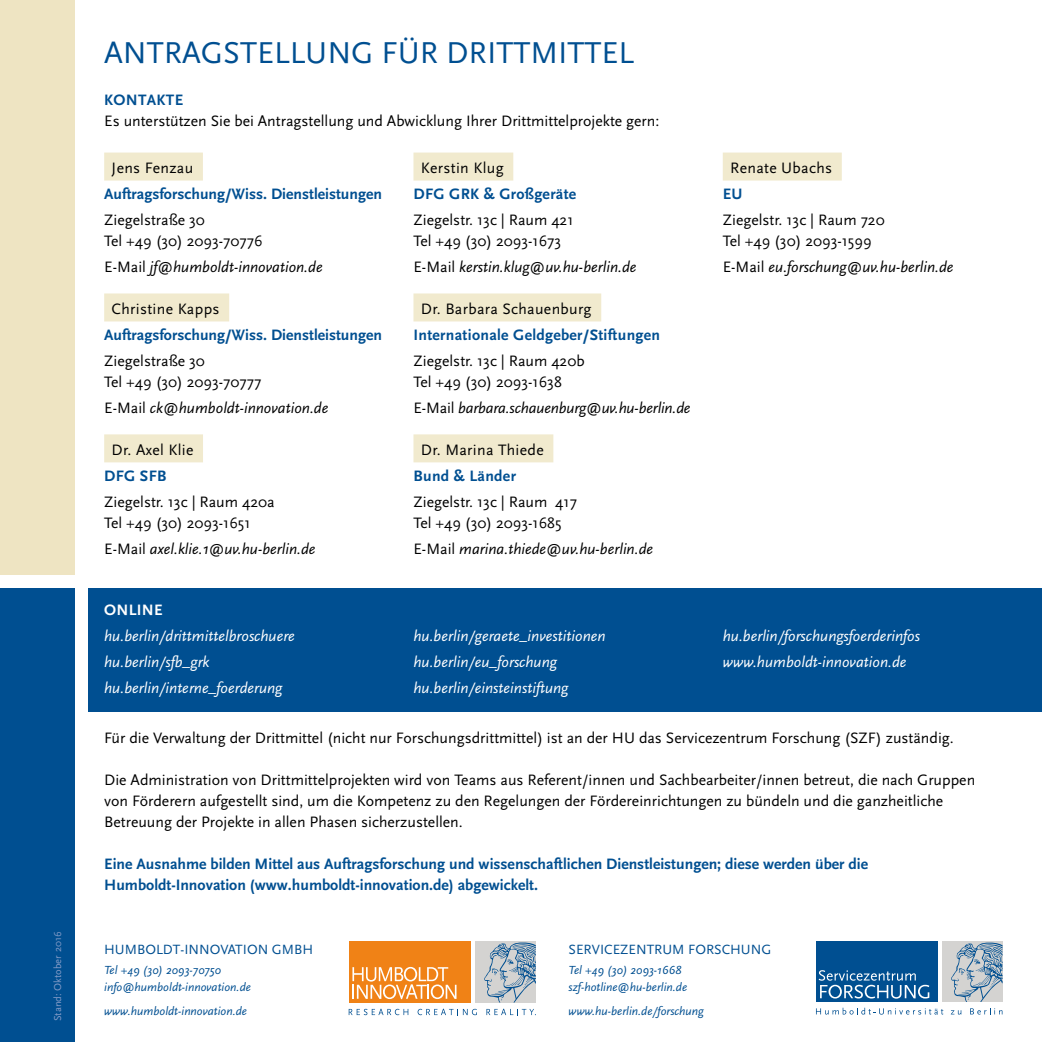
<style>
.page{position:relative;width:1042px;height:1042px;background:#fff}
.page>*{position:absolute;margin:0;border:0;box-sizing:border-box;transform-origin:0 0}
.t1{font:31.5px "Scala Sans";color:#004f91}
.t2{font:15.75px/21px "Scala Sans";color:#000}
.t3{font:700 15.75px/21px "Scala Sans";color:#004f91}
.t4{font:italic 15.75px "Scala Sans";color:#000}
.t5{font:italic 15.75px/25.9px "Scala Sans";color:#fff}
.t6{font:15.75px "Scala Sans";letter-spacing:.02em;color:#000}
.t7{font:700 15.75px "Scala Sans";letter-spacing:.02em;color:#004f91}
.t8{font:700 15.75px "Scala Sans";letter-spacing:.02em;color:#fff}
.t9{font:14px "Scala Sans";color:#004f91}
.t10{font:italic 12.25px/17.5px "Scala Sans";color:#004f91}
.t11{font:10.5px "Scala Sans";color:#839bc7}
.s1{font-style:normal}
</style>
<div class="page">
<div style="left:88px;top:588px;width:954px;height:124px;background:#004f91"></div>
<div style="left:0;top:0;width:74px;height:575px;background:#eee4c2"></div>
<div style="left:0;top:588px;width:74px;height:454px;background:#004f91"></div>
<div style="left:816px;top:941px;width:121px;height:61px;background:#004f91"></div>
<div style="left:942px;top:941px;width:60px;height:61px;background:#d4d3d1"></div>
<svg style="left:816px;top:1007px;width:127px;height:7px"></svg>
<svg style="left:951px;top:942px;width:51px;height:72px"></svg>
<svg style="left:818px;top:970px;width:111px;height:28px"></svg>
<div style="left:104px;top:153px;width:99px;height:28px;background:#f1eace"></div>
<div style="left:104px;top:293px;width:125px;height:28px;background:#f1eace"></div>
<div style="left:104px;top:434px;width:99px;height:28px;background:#f1eace"></div>
<div style="left:413px;top:153px;width:100px;height:28px;background:#f1eace"></div>
<div style="left:413px;top:293px;width:188px;height:28px;background:#f1eace"></div>
<div style="left:413px;top:434px;width:140px;height:28px;background:#f1eace"></div>
<div style="left:723px;top:153px;width:119px;height:28px;background:#f1eace"></div>
<div style="left:349px;top:941px;width:121px;height:61px;background:#f08216"></div>
<div style="left:475px;top:941px;width:61px;height:61px;background:#d4d3d1"></div>
<svg style="left:484px;top:942px;width:52px;height:60px"></svg>
<svg style="left:352px;top:967px;width:104px;height:32px"></svg>
<svg style="left:349px;top:1008px;width:59px;height:7px"></svg>
<svg style="left:417px;top:1008px;width:60px;height:7px"></svg>
<svg style="left:486px;top:1008px;width:50px;height:7px"></svg>
<p class="t11" style="left:52px;top:1021px;width:91px;rotate:-90deg">Stand: Oktober 2016</p>
<h1 class="t1" style="left:104px;top:36px;width:531px">ANTRAGSTELLUNG FÜR DRITTMITTEL</h1>
<p class="t7" style="left:104px;top:92px;width:81px">KONTAKTE</p>
<p class="t2" style="left:104px;top:111px;width:557px">Es unterstützen Sie bei Antragstellung und Abwicklung Ihrer Drittmittelprojekte gern:</p>
<p class="t6" style="left:112px;top:159px;width:83px">Jens Fenzau</p>
<p class="t3" style="left:104px;top:184px;width:279px">Auftragsforschung/Wiss. Dienstleistungen</p>
<p class="t2" style="left:104px;top:210px;width:160px">Ziegelstraße 30<br>Tel +49 (30) 2093-70776</p>
<p class="t4" style="left:104px;top:258px;width:220px"><span class="s1">E-Mail</span> jf@humboldt-innovation.de</p>
<p class="t6" style="left:112px;top:300px;width:109px">Christine Kapps</p>
<p class="t3" style="left:104px;top:325px;width:279px">Auftragsforschung/Wiss. Dienstleistungen</p>
<p class="t2" style="left:104px;top:351px;width:159px">Ziegelstraße 30<br>Tel +49 (30) 2093-70777</p>
<p class="t4" style="left:104px;top:399px;width:226px"><span class="s1">E-Mail</span> ck@humboldt-innovation.de</p>
<p class="t6" style="left:112px;top:441px;width:83px">Dr. Axel Klie</p>
<p class="t3" style="left:104px;top:466px;width:64px">DFG SFB</p>
<p class="t2" style="left:104px;top:491px;width:172px">Ziegelstr. 13c | Raum 420a<br>Tel +49 (30) 2093-1651</p>
<p class="t4" style="left:104px;top:540px;width:213px"><span class="s1">E-Mail</span> axel.klie.1@uv.hu-berlin.de</p>
<p class="t6" style="left:421px;top:159px;width:84px">Kerstin Klug</p>
<p class="t7" style="left:413px;top:185px;width:164px">DFG GRK &amp; Großgeräte</p>
<p class="t2" style="left:413px;top:210px;width:162px">Ziegelstr. 13c | Raum 421<br>Tel +49 (30) 2093-1673</p>
<p class="t4" style="left:413px;top:258px;width:224px"><span class="s1">E-Mail</span> kerstin.klug@uv.hu-berlin.de</p>
<p class="t6" style="left:421px;top:300px;width:172px">Dr. Barbara Schauenburg</p>
<p class="t7" style="left:413px;top:326px;width:248px">Internationale Geldgeber/Stiftungen</p>
<p class="t2" style="left:413px;top:351px;width:173px">Ziegelstr. 13c | Raum 420b<br>Tel +49 (30) 2093-1638</p>
<p class="t4" style="left:413px;top:399px;width:279px"><span class="s1">E-Mail</span> barbara.schauenburg@uv.hu-berlin.de</p>
<p class="t6" style="left:421px;top:441px;width:124px">Dr. Marina Thiede</p>
<p class="t7" style="left:413px;top:467px;width:104px">Bund &amp; Länder</p>
<p class="t2" style="left:413px;top:491px;width:165px">Ziegelstr. 13c | Raum 417<br>Tel +49 (30) 2093-1685</p>
<p class="t4" style="left:413px;top:540px;width:241px"><span class="s1">E-Mail</span> marina.thiede@uv.hu-berlin.de</p>
<p class="t6" style="left:730px;top:159px;width:103px">Renate Ubachs</p>
<p class="t3" style="left:723px;top:184px;width:21px">EU</p>
<p class="t2" style="left:723px;top:210px;width:163px">Ziegelstr. 13c | Raum 720<br>Tel +49 (30) 2093-1599</p>
<p class="t4" style="left:723px;top:258px;width:232px"><span class="s1">E-Mail</span> eu.forschung@uv.hu-berlin.de</p>
<p class="t8" style="left:104px;top:601px;width:60px">ONLINE</p>
<p class="t5" style="left:104px;top:623px;width:192px">hu.berlin/drittmittelbroschuere hu.berlin/sfb_grk hu.berlin/interne_foerderung</p>
<p class="t5" style="left:413px;top:623px;width:194px">hu.berlin/geraete_investitionen hu.berlin/eu_forschung hu.berlin/einsteinstiftung</p>
<p class="t5" style="left:723px;top:623px;width:199px">hu.berlin/forschungsfoerderinfos www.humboldt-innovation.de</p>
<p class="t2" style="left:104px;top:727px;width:851px">Für die Verwaltung der Drittmittel (nicht nur Forschungsdrittmittel) ist an der HU das Servicezentrum Forschung (SZF) zuständig.</p>
<p class="t2" style="left:104px;top:769px;width:872px">Die Administration von Drittmittelprojekten wird von Teams aus Referent/innen und Sachbearbeiter/innen betreut, die nach Gruppen von Förderern aufgestellt sind, um die Kompetenz zu den Regelungen der Fördereinrichtungen zu bündeln und die ganzheitliche<br>Betreuung der Projekte in allen Phasen sicherzustellen.</p>
<p class="t3" style="left:104px;top:853px;width:765px">Eine Ausnahme bilden Mittel aus Auftragsforschung und wissenschaftlichen Dienstleistungen; diese werden über die<br>Humboldt-Innovation (www.humboldt-innovation.de) abgewickelt.</p>
<p class="t9" style="left:104px;top:941px;width:210px">HUMBOLDT-INNOVATION GMBH</p>
<p class="t10" style="left:104px;top:961px;width:148px">Tel +49 (30) 2093-70750 info@humboldt-innovation.de</p>
<p class="t10" style="left:104px;top:1002px;width:144px">www.humboldt-innovation.de</p>
<p class="t9" style="left:568px;top:941px;width:204px">SERVICEZENTRUM FORSCHUNG</p>
<p class="t10" style="left:568px;top:961px;width:120px">Tel +49 (30) 2093-1668 szf-hotline@hu-berlin.de</p>
<p class="t10" style="left:568px;top:1002px;width:137px">www.hu-berlin.de/forschung</p>
</div>
